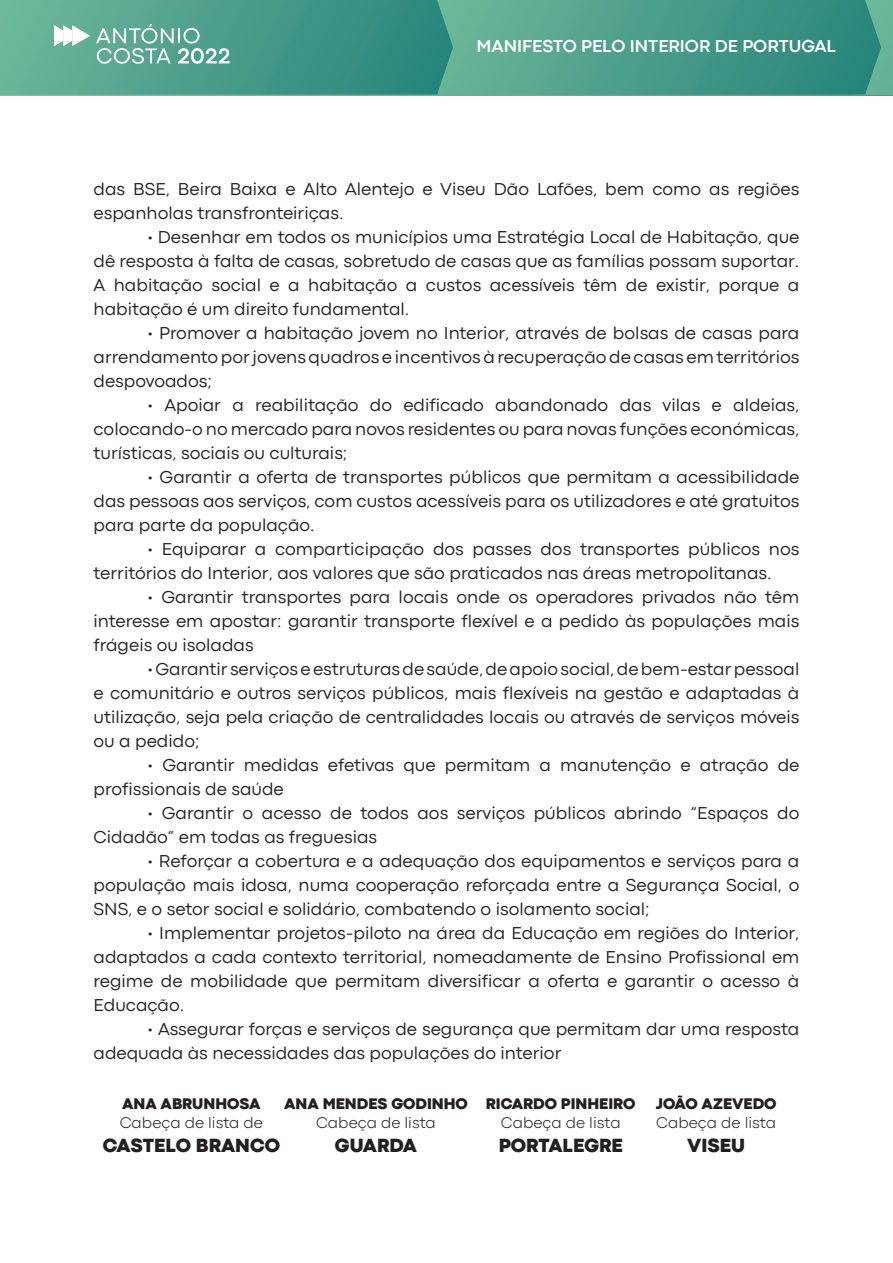
<style>
.page{position:relative;width:893px;height:1263px;background:#fff}
.page>*{position:absolute;margin:0;border:0;box-sizing:border-box;transform-origin:0 0}
.t1{font:800 19.95px "Codec Pro";color:#231f20}
.t2{font:18px/24px "Codec Pro News";color:#231f20;text-align:justify}
.t3{font:700 18px "Codec Pro";color:#fff}
.t4{font:800 16.05px "Codec Pro";color:#231f20}
.t5{font:300 16.05px "Codec Pro";color:#231f20}
</style>
<div class="page">
<svg style="left:0;top:94px;width:893px;height:2px;background:#5cab92"></svg>
<svg style="left:0;top:0;width:893px;height:94px;background:#4e9f8c"></svg>
<p class="t3" style="left:477px;top:35px;width:361px">MANIFESTO PELO INTERIOR DE PORTUGAL</p>
<p class="t2" style="left:94px;top:177px;width:707px">das BSE, Beira Baixa e Alto Alentejo e Viseu Dão Lafões, bem como as regiões espanholas transfronteiriças.</p>
<p class="t2" style="left:94px;top:225px;width:707px;text-indent:54px">• Desenhar em todos os municípios uma Estratégia Local de Habitação, que dê resposta à falta de casas, sobretudo de casas que as famílias possam suportar.<br>A habitação social e a habitação a custos acessíveis têm de existir, porque a habitação é um direito fundamental.</p>
<p class="t2" style="left:94px;top:321px;width:707px;text-indent:54px">• Promover a habitação jovem no Interior, através de bolsas de casas para arrendamento por jovens quadros e incentivos à recuperação de casas em territórios despovoados;</p>
<p class="t2" style="left:94px;top:393px;width:707px;text-indent:54px">• Apoiar a reabilitação do edificado abandonado das vilas e aldeias, colocando-o no mercado para novos residentes ou para novas funções económicas, turísticas, sociais ou culturais;</p>
<p class="t2" style="left:94px;top:465px;width:707px;text-indent:54px">• Garantir a oferta de transportes públicos que permitam a acessibilidade das pessoas aos serviços, com custos acessíveis para os utilizadores e até gratuitos para parte da população.</p>
<p class="t2" style="left:94px;top:537px;width:707px;text-indent:54px">• Equiparar a comparticipação dos passes dos transportes públicos nos territórios do Interior, aos valores que são praticados nas áreas metropolitanas.</p>
<p class="t2" style="left:94px;top:585px;width:707px;text-indent:54px">• Garantir transportes para locais onde os operadores privados não têm interesse em apostar: garantir transporte flexível e a pedido às populações mais frágeis ou isoladas</p>
<p class="t2" style="left:94px;top:657px;width:707px;text-indent:54px">• Garantir serviços e estruturas de saúde, de apoio social, de bem-estar pessoal e comunitário e outros serviços públicos, mais flexíveis na gestão e adaptadas à utilização, seja pela criação de centralidades locais ou através de serviços móveis ou a pedido;</p>
<p class="t2" style="left:94px;top:753px;width:707px;text-indent:54px">• Garantir medidas efetivas que permitam a manutenção e atração de profissionais de saúde</p>
<p class="t2" style="left:94px;top:801px;width:707px;text-indent:54px">• Garantir o acesso de todos aos serviços públicos abrindo “Espaços do<br>Cidadão” em todas as freguesias</p>
<p class="t2" style="left:94px;top:849px;width:707px;text-indent:54px">• Reforçar a cobertura e a adequação dos equipamentos e serviços para a população mais idosa, numa cooperação reforçada entre a Segurança Social, o SNS, e o setor social e solidário, combatendo o isolamento social;</p>
<p class="t2" style="left:94px;top:921px;width:707px;text-indent:54px">• Implementar projetos-piloto na área da Educação em regiões do Interior, adaptados a cada contexto territorial, nomeadamente de Ensino Profissional em regime de mobilidade que permitam diversificar a oferta e garantir o acesso à Educação.</p>
<p class="t2" style="left:94px;top:1017px;width:707px;text-indent:54px">• Assegurar forças e serviços de segurança que permitam dar uma resposta adequada às necessidades das populações do interior</p>
<p class="t4" style="left:122px;top:1094px;width:140px">ANA ABRUNHOSA</p>
<p class="t5" style="left:120px;top:1113px;width:145px">Cabeça de lista de</p>
<p class="t1" style="left:103px;top:1133px;width:179px">CASTELO BRANCO</p>
<p class="t4" style="left:656px;top:1094px;width:122px">JOÃO AZEVEDO</p>
<p class="t5" style="left:656px;top:1113px;width:121px">Cabeça de lista</p>
<p class="t1" style="left:687px;top:1133px;width:59px">VISEU</p>
<p class="t4" style="left:284px;top:1094px;width:185px">ANA MENDES GODINHO</p>
<p class="t5" style="left:316px;top:1113px;width:121px">Cabeça de lista</p>
<p class="t1" style="left:335px;top:1133px;width:84px">GUARDA</p>
<p class="t4" style="left:486px;top:1094px;width:151px">RICARDO PINHEIRO</p>
<p class="t5" style="left:501px;top:1113px;width:121px">Cabeça de lista</p>
<p class="t1" style="left:499px;top:1133px;width:126px">PORTALEGRE</p>
</div>
